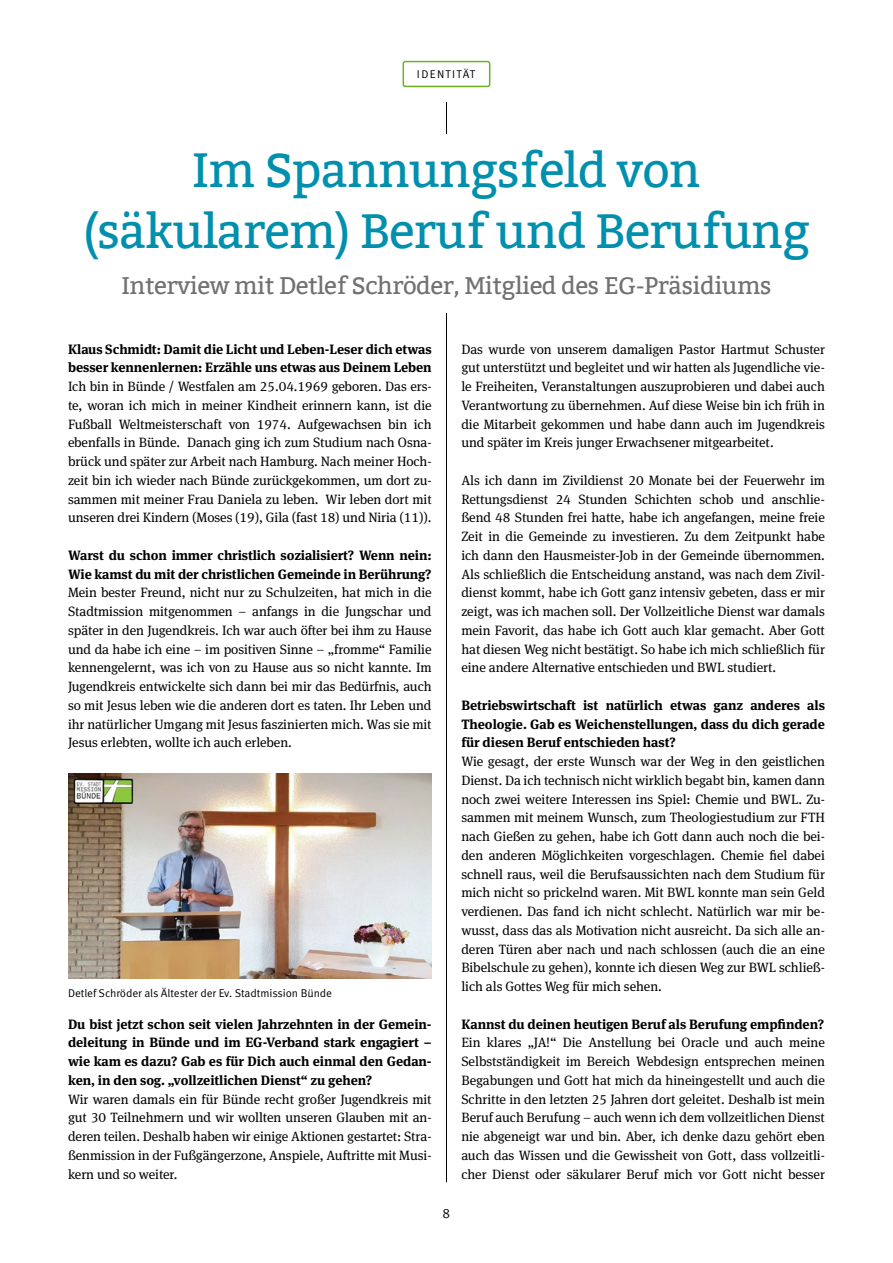
<style>
.page{position:relative;width:893px;height:1263px;background:#fff}
.page>*{position:absolute;margin:0;border:0;box-sizing:border-box;transform-origin:0 0}
.t1{font:48px/61.2px "Bitter";letter-spacing:-.02em;color:#0090ad;text-align:center}
.t2{font:24px "Bitter";letter-spacing:-.02em;color:#707172}
.t3{font:13.5px/18.8px "Meta Serif Pro";letter-spacing:-.005em;color:#000;text-align:justify}
.t4{font:700 13.5px/18.8px "Meta Serif Pro";letter-spacing:-.005em;color:#000}
.t5{font:13.5px "Meta OT";color:#000}
.t6{font:11.25px "Meta OT";letter-spacing:-.005em;color:#000}
.t7{font:11.25px "Meta OT";letter-spacing:.12em;color:#000}
</style>
<div class="page">
<hr style="left:446px;top:102px;width:1px;height:1080px;background:#000">
<div style="left:403px;top:61px;width:87px;height:26px;border:2px solid #6db122;border-radius:2px"></div>
<div style="left:68px;top:134px;width:757px;height:179px;background:#fff"></div>
<img style="left:68px;top:774px;width:364px;height:205px">
<p class="t7" style="left:417px;top:67px;width:60px">IDENTITÄT</p>
<h1 class="t1" style="left:83px;top:140px;width:729px">Im Spannungsfeld von (säkularem) Beruf und Berufung</h1>
<h2 class="t2" style="left:122px;top:271px;width:651px">Interview mit Detlef Schröder, Mitglied des EG-Präsidiums</h2>
<p class="t4" style="left:68px;top:338px;width:365px">Klaus Schmidt: Damit die Licht und Leben-Leser dich etwas besser kennenlernen: Erzähle uns etwas aus Deinem Leben</p>
<p class="t3" style="left:68px;top:376px;width:365px">Ich bin in Bünde / Westfalen am 25.04.1969 geboren. Das ers&shy;te, woran ich mich in meiner Kindheit erinnern kann, ist die Fußball Weltmeisterschaft von 1974. Aufgewachsen bin ich ebenfalls in Bünde. Danach ging ich zum Studium nach Osna&shy;brück und später zur Arbeit nach Hamburg. Nach meiner Hoch&shy;zeit bin ich wieder nach Bünde zurückgekommen, um dort zu&shy;sammen mit meiner Frau Daniela zu leben. Wir leben dort mit unseren drei Kindern (Moses (19), Gila (fast 18) und Niria (11)).</p>
<p class="t4" style="left:68px;top:545px;width:365px">Warst du schon immer christlich sozialisiert? Wenn nein:<br>Wie kamst du mit der christlichen Gemeinde in Berührung?</p>
<p class="t3" style="left:68px;top:583px;width:365px">Mein bester Freund, nicht nur zu Schulzeiten, hat mich in die Stadtmission mitgenommen – anfangs in die Jungschar und später in den Jugendkreis. Ich war auch öfter bei ihm zu Hause und da habe ich eine – im positiven Sinne – „fromme“ Familie kennengelernt, was ich von zu Hause aus so nicht kannte. Im Jugendkreis entwickelte sich dann bei mir das Bedürfnis, auch so mit Jesus leben wie die anderen dort es taten. Ihr Leben und ihr natürlicher Umgang mit Jesus faszinierten mich. Was sie mit Jesus erlebten, wollte ich auch erleben.</p>
<p class="t6" style="left:68px;top:986px;width:266px">Detlef Schröder als Ältester der Ev. Stadtmission Bünde</p>
<p class="t4" style="left:68px;top:1013px;width:365px;text-align:justify">Du bist jetzt schon seit vielen Jahrzehnten in der Gemein&shy;deleitung in Bünde und im EG-Verband stark engagiert – wie kam es dazu? Gab es für Dich auch einmal den Gedan&shy;ken, in den sog. „vollzeitlichen Dienst“ zu gehen?</p>
<p class="t3" style="left:68px;top:1089px;width:365px">Wir waren damals ein für Bünde recht großer Jugendkreis mit gut 30 Teilnehmern und wir wollten unseren Glauben mit an&shy;deren teilen. Deshalb haben wir einige Aktionen gestartet: Stra&shy;ßenmission in der Fußgängerzone, Anspiele, Auftritte mit Musi&shy;kern und so weiter.</p>
<p class="t3" style="left:461px;top:339px;width:365px">Das wurde von unserem damaligen Pastor Hartmut Schuster gut unterstützt und begleitet und wir hatten als Jugendliche vie&shy;le Freiheiten, Veranstaltungen auszuprobieren und dabei auch Verantwortung zu übernehmen. Auf diese Weise bin ich früh in die Mitarbeit gekommen und habe dann auch im Jugendkreis und später im Kreis junger Erwachsener mitgearbeitet.</p>
<p class="t3" style="left:461px;top:470px;width:365px">Als ich dann im Zivildienst 20 Monate bei der Feuerwehr im Rettungsdienst 24 Stunden Schichten schob und anschlie&shy;ßend 48 Stunden frei hatte, habe ich angefangen, meine freie Zeit in die Gemeinde zu investieren. Zu dem Zeitpunkt habe ich dann den Hausmeister-Job in der Gemeinde übernommen.<br>Als schließlich die Entscheidung anstand, was nach dem Zivil&shy;dienst kommt, habe ich Gott ganz intensiv gebeten, dass er mir zeigt, was ich machen soll. Der Vollzeitliche Dienst war damals mein Favorit, das habe ich Gott auch klar gemacht. Aber Gott hat diesen Weg nicht bestätigt. So habe ich mich schließlich für eine andere Alternative entschieden und BWL studiert.</p>
<p class="t4" style="left:461px;top:695px;width:365px;text-align:justify">Betriebswirtschaft ist natürlich etwas ganz anderes als Theologie. Gab es Weichenstellungen, dass du dich gerade für diesen Beruf entschieden hast?</p>
<p class="t3" style="left:461px;top:751px;width:365px">Wie gesagt, der erste Wunsch war der Weg in den geistlichen Dienst. Da ich technisch nicht wirklich begabt bin, kamen dann noch zwei weitere Interessen ins Spiel: Chemie und BWL. Zu&shy;sammen mit meinem Wunsch, zum Theologiestudium zur FTH nach Gießen zu gehen, habe ich Gott dann auch noch die bei&shy;den anderen Möglichkeiten vorgeschlagen. Chemie fiel dabei schnell raus, weil die Berufsaussichten nach dem Studium für mich nicht so prickelnd waren. Mit BWL konnte man sein Geld verdienen. Das fand ich nicht schlecht. Natürlich war mir be&shy;wusst, dass das als Motivation nicht ausreicht. Da sich alle an&shy;deren Türen aber nach und nach schlossen (auch die an eine Bibelschule zu gehen), konnte ich diesen Weg zur BWL schließ&shy;lich als Gottes Weg für mich sehen.</p>
<p class="t4" style="left:461px;top:1013px;width:364px">Kannst du deinen heutigen Beruf als Berufung empfinden?</p>
<p class="t3" style="left:461px;top:1033px;width:365px">Ein klares „JA!“ Die Anstellung bei Oracle und auch meine Selbstständigkeit im Bereich Webdesign entsprechen meinen Begabungen und Gott hat mich da hineingestellt und auch die Schritte in den letzten 25 Jahren dort geleitet. Deshalb ist mein Beruf auch Berufung – auch wenn ich dem vollzeitlichen Dienst nie abgeneigt war und bin. Aber, ich denke dazu gehört eben auch das Wissen und die Gewissheit von Gott, dass vollzeitli&shy;cher Dienst oder säkularer Beruf mich vor Gott nicht besser</p>
<p class="t5" style="left:443px;top:1205px;width:9px">8</p>
</div>
